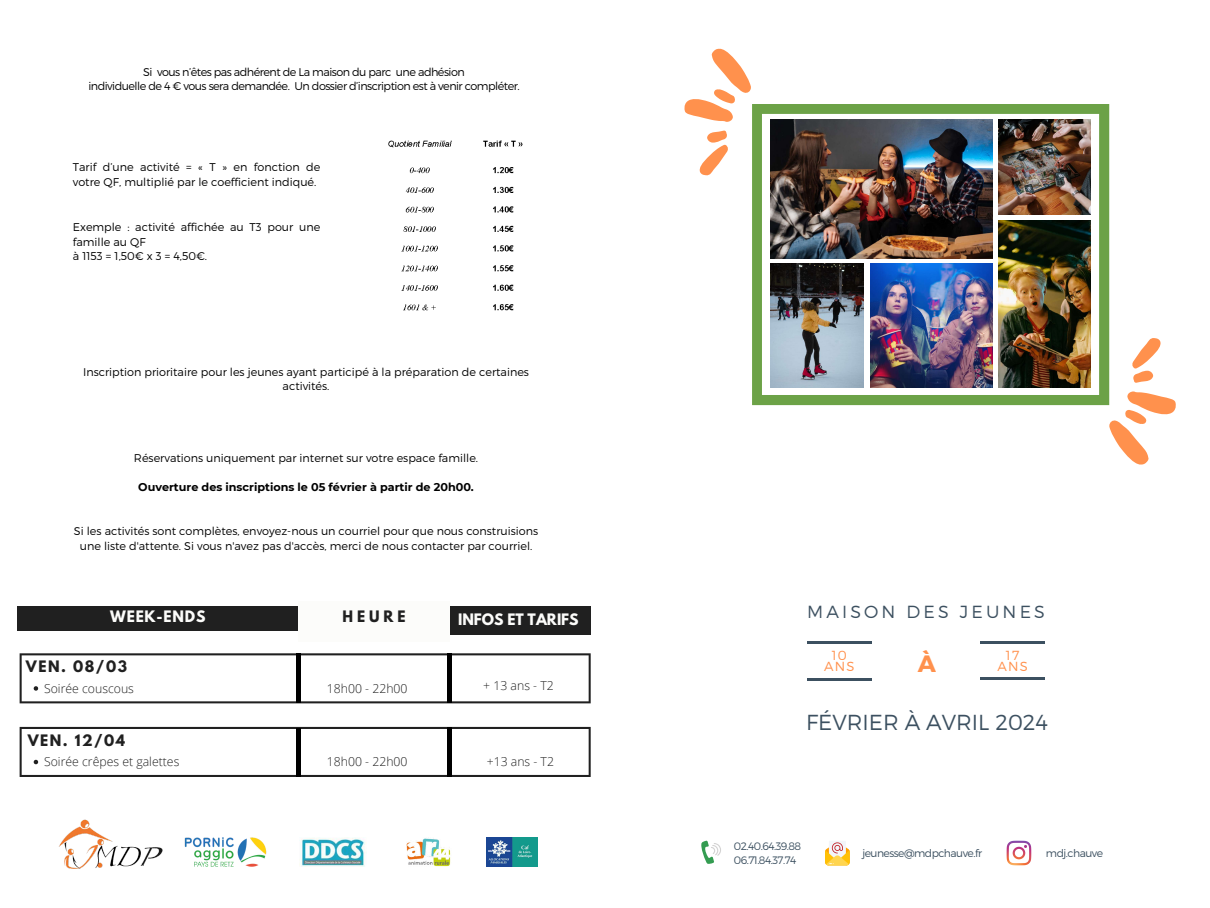
<style>
.page{position:relative;width:1210px;height:908px;background:#fff}
.page>*{position:absolute;margin:0;border:0;box-sizing:border-box;transform-origin:0 0}
.t1{font:700 23.62px "Montserrat";color:#ff914d}
.t2{font:300 21.7px "Montserrat";color:#3c5060}
.t3{font:300 17.5px "Montserrat";letter-spacing:.18em;color:#3c5060}
.t4{font:700 14px "League Spartan";letter-spacing:.11em;color:#202020}
.t5{font:700 14px "League Spartan";color:#fcfcfa}
.t6{font:700 14px "League Spartan";letter-spacing:.06em;color:#fcfcfa}
.t7{font:300 13.12px/11.3px "Montserrat";letter-spacing:.1em;color:#ff914d;text-align:center}
.t8{font:300 12.25px "Open Sans";color:#202020}
.t9{font:300 11.2px/14.4px "Montserrat";color:#000}
.t10{font:300 11.2px/14.4px "Montserrat";letter-spacing:-.045em;color:#000;text-align:center}
.t11{font:700 11.2px "Montserrat";color:#000}
.t12{font:300 10.74px/13.9px "Montserrat";letter-spacing:-.045em;color:#3c5060}
</style>
<div class="page">
<img style="left:388px;top:140px;width:135px;height:171px">
<hr style="left:807px;top:678px;width:65px;height:3px;background:#3c5060">
<hr style="left:979px;top:641px;width:65px;height:3px;background:#3c5060">
<hr style="left:980px;top:676px;width:65px;height:3px;background:#3c5060">
<hr style="left:807px;top:641px;width:65px;height:2px;background:#3c5060">
<img style="left:59px;top:819px;width:104px;height:50px">
<svg style="left:684px;top:49px;width:67px;height:126px"></svg>
<svg style="left:825px;top:841px;width:24px;height:24px"></svg>
<svg style="left:701px;top:840px;width:20px;height:23px"></svg>
<svg style="left:1006px;top:840px;width:25px;height:25px"></svg>
<svg style="left:1109px;top:338px;width:67px;height:126px"></svg>
<img style="left:185px;top:837px;width:81px;height:29px">
<img style="left:299px;top:837px;width:67px;height:29px">
<img style="left:406px;top:838px;width:45px;height:28px">
<img style="left:487px;top:837px;width:51px;height:29px">
<svg style="left:752px;top:104px;width:357px;height:301px"></svg>
<img style="left:999px;top:220px;width:91px;height:167px">
<img style="left:999px;top:119px;width:91px;height:95px">
<img style="left:770px;top:119px;width:222px;height:139px">
<img style="left:770px;top:263px;width:93px;height:124px">
<img style="left:870px;top:263px;width:122px;height:124px">
<svg style="left:20px;top:653px;width:570px;height:50px"></svg>
<hr style="left:447px;top:653px;width:4px;height:49px;background:#000">
<div style="left:18px;top:606px;width:287px;height:24px;background:#202020"></div>
<div style="left:298px;top:601px;width:151px;height:40px;background:#fcfcfa"></div>
<div style="left:450px;top:606px;width:140px;height:28px;background:#202020"></div>
<svg style="left:20px;top:726px;width:570px;height:50px"></svg>
<div style="left:447px;top:727px;width:5px;height:49px;background:#000"></div>
<p class="t10" style="left:88px;top:64px;width:433px">Si vous n’êtes pas adhérent de La maison du parc une adhésion<br>individuelle de 4 € vous sera demandée. Un dossier d’inscription est à venir compléter.</p>
<p class="t9" style="left:73px;top:160px;width:249px">Tarif d’une activité = « T » en fonction de votre QF, multiplié par le coefficient indiqué.</p>
<p class="t9" style="left:73px;top:219px;width:249px">Exemple : activité affichée au T3 pour une famille au QF<br>à 1153 = 1,50€ x 3 = 4,50€.</p>
<p class="t9" style="left:83px;top:364px;width:447px;text-align:center">Inscription prioritaire pour les jeunes ayant participé à la préparation de certaines activités.</p>
<p class="t9" style="left:134px;top:450px;width:346px">Réservations uniquement par internet sur votre espace famille.</p>
<p class="t11" style="left:138px;top:480px;width:337px">Ouverture des inscriptions le 05 février à partir de 20h00.</p>
<p class="t9" style="left:74px;top:523px;width:466px;text-align:center">Si les activités sont complètes, envoyez-nous un courriel pour que nous construisions une liste d'attente. Si vous n'avez pas d'accès, merci de nous contacter par courriel.</p>
<p class="t6" style="left:110px;top:609px;width:97px">WEEK-ENDS</p>
<p class="t4" style="left:342px;top:609px;width:65px">HEURE</p>
<p class="t5" style="left:458px;top:611px;width:122px">INFOS ET TARIFS</p>
<p class="t4" style="left:26px;top:659px;width:103px">VEN. 08/03</p>
<p class="t8" style="left:44px;top:679px;width:91px">Soirée couscous</p>
<p class="t8" style="left:327px;top:679px;width:82px">18h00 - 22h00</p>
<p class="t8" style="left:483px;top:677px;width:72px">+ 13 ans - T2</p>
<p class="t4" style="left:28px;top:732px;width:99px">VEN. 12/04</p>
<p class="t8" style="left:44px;top:753px;width:137px">Soirée crêpes et galettes</p>
<p class="t8" style="left:327px;top:753px;width:82px">18h00 - 22h00</p>
<p class="t8" style="left:487px;top:753px;width:69px">+13 ans - T2</p>
<h3 class="t3" style="left:807px;top:600px;width:239px">MAISON DES JEUNES</h3>
<p class="t7" style="left:997px;top:648px;width:32px">17<br>ANS</p>
<h1 class="t1" style="left:918px;top:648px;width:20px">À</h1>
<p class="t7" style="left:824px;top:648px;width:32px">10<br>ANS</p>
<h2 class="t2" style="left:806px;top:707px;width:243px">FÉVRIER À AVRIL 2024</h2>
<p class="t12" style="left:734px;top:838px;width:69px">02.40.64.39.88<br>06.71.84.37.74</p>
<p class="t12" style="left:1046px;top:845px;width:59px">mdj.chauve</p>
<p class="t12" style="left:862px;top:845px;width:121px">jeunesse@mdpchauve.fr</p>
</div>
